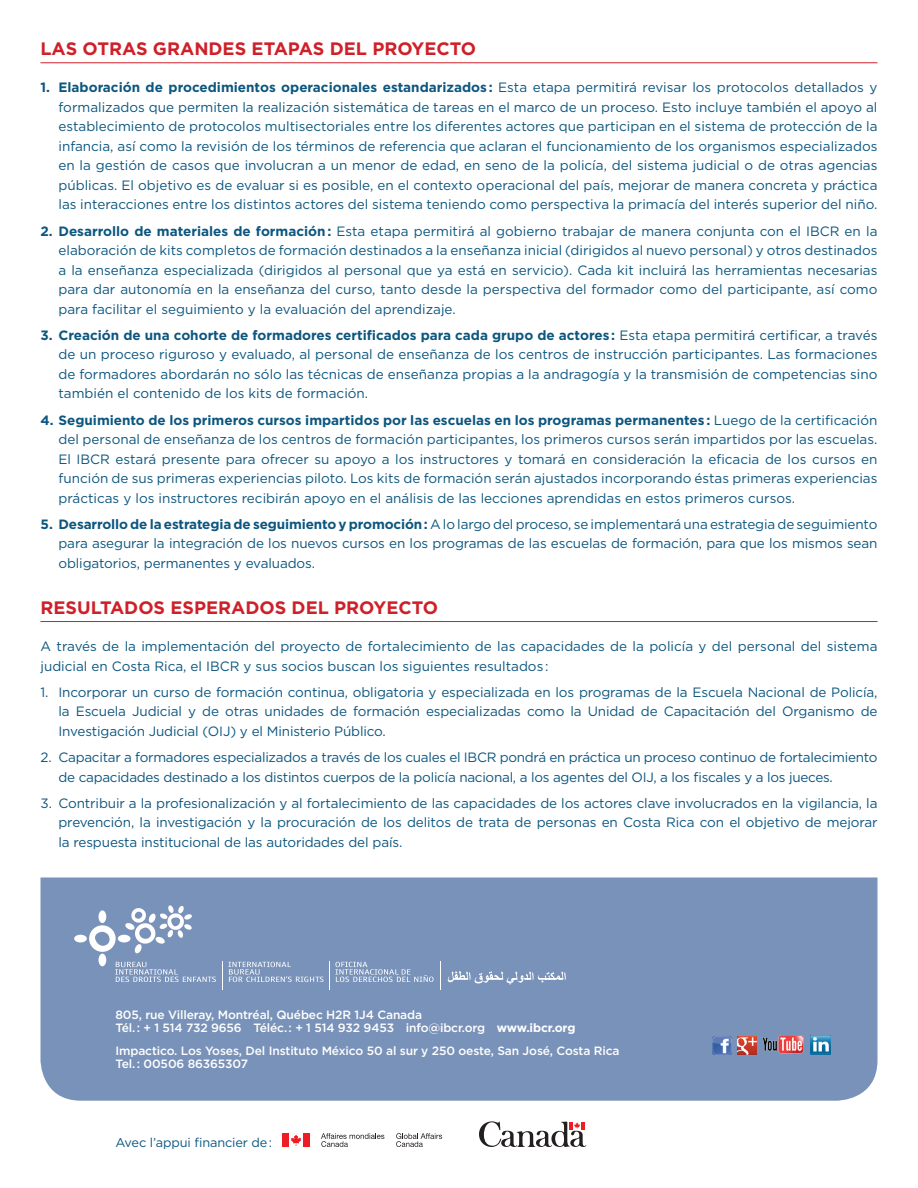
<style>
.page{position:relative;width:918px;height:1188px;background:#fff}
.page>*{position:absolute;margin:0;border:0;box-sizing:border-box;transform-origin:0 0}
.INTERTITRE_rouge{font:700 18px "Gotham";color:#cf2029}
.TEXTE_COURANT{font:13.5px/19.5px "Gotham";letter-spacing:-.01em;color:#0c567f;text-align:justify}
.t1{font:12.75px "Gotham";letter-spacing:-.01em;color:#0c567f}
.t2{font:500 12px/13.5px "Gotham";letter-spacing:-.01em;color:#fff}
.s1{font-weight:700}
</style>
<div class="page">
<div style="left:40px;top:878px;width:838px;height:223px;background:#7992b9"></div>
<svg style="left:448px;top:971px;width:118px;height:14px;background:#96a9c8"></svg>
<svg style="left:89px;top:925px;width:27px;height:27px"></svg>
<div style="left:99px;top:910px;width:7px;height:13px;background:#fff;border-radius:50%"></div>
<div style="left:99px;top:954px;width:7px;height:12px;background:#fff;border-radius:50%"></div>
<div style="left:74px;top:935px;width:13px;height:7px;background:#fff;border-radius:50%"></div>
<div style="left:118px;top:935px;width:12px;height:7px;background:#fff;border-radius:50%"></div>
<svg style="left:125px;top:905px;width:67px;height:49px"></svg>
<svg style="left:115px;top:962px;width:101px;height:20px;background:#8ea3c4"></svg>
<svg style="left:222px;top:961px;width:102px;height:28px;background:#899fc1"></svg>
<svg style="left:330px;top:961px;width:104px;height:28px;background:#889ec1"></svg>
<svg style="left:440px;top:961px;width:1px;height:28px"></svg>
<img style="left:713px;top:1036px;width:18px;height:18px">
<img style="left:737px;top:1036px;width:19px;height:19px">
<img style="left:810px;top:1035px;width:20px;height:20px">
<img style="left:762px;top:1035px;width:43px;height:19px">
<hr style="left:40px;top:62px;width:838px;height:1px;background:#cf2029">
<hr style="left:40px;top:621px;width:838px;height:1px;background:#cf2029">
<svg style="left:479px;top:1121px;width:107px;height:26px"></svg>
<svg style="left:291px;top:1134px;width:10px;height:12px"></svg>
<div style="left:282px;top:1133px;width:7px;height:14px;background:#ee1d23"></div>
<div style="left:303px;top:1133px;width:7px;height:14px;background:#ee1d23"></div>
<svg style="left:321px;top:1133px;width:63px;height:14px"></svg>
<svg style="left:396px;top:1133px;width:46px;height:14px"></svg>
<p class="INTERTITRE_rouge" style="left:40px;top:37px;width:437px">LAS OTRAS GRANDES ETAPAS DEL PROYECTO</p>
<p class="TEXTE_COURANT" style="left:58px;top:78px;width:821px;text-indent:-18px"><span class="s1">1. Elaboración de procedimientos operacionales estandarizados :</span> Esta etapa permitirá revisar los protocolos detallados y formalizados que permiten la realización sistemática de tareas en el marco de un proceso. Esto incluye también el apoyo al establecimiento de protocolos multisectoriales entre los diferentes actores que participan en el sistema de protección de la infancia, así como la revisión de los términos de referencia que aclaran el funcionamiento de los organismos especializados en la gestión de casos que involucran a un menor de edad, en seno de la policía, del sistema judicial o de otras agencias públicas. El objetivo es de evaluar si es posible, en el contexto operacional del país, mejorar de manera concreta y práctica las interacciones entre los distintos actores del sistema teniendo como perspectiva la primacía del interés superior del niño.</p>
<p class="TEXTE_COURANT" style="left:58px;top:221px;width:821px;text-indent:-18px"><span class="s1">2. Desarrollo de materiales de formación :</span> Esta etapa permitirá al gobierno trabajar de manera conjunta con el IBCR en la elaboración de kits completos de formación destinados a la enseñanza inicial (dirigidos al nuevo personal) y otros destinados a la enseñanza especializada (dirigidos al personal que ya está en servicio). Cada kit incluirá las herramientas necesarias para dar autonomía en la enseñanza del curso, tanto desde la perspectiva del formador como del participante, así como para facilitar el seguimiento y la evaluación del aprendizaje.</p>
<p class="TEXTE_COURANT" style="left:58px;top:325px;width:821px;text-indent:-18px"><span class="s1">3. Creación de una cohorte de formadores certificados para cada grupo de actores :</span> Esta etapa permitirá certificar, a través de un proceso riguroso y evaluado, al personal de enseñanza de los centros de instrucción participantes. Las formaciones de formadores abordarán no sólo las técnicas de enseñanza propias a la andragogía y la transmisión de competencias sino también el contenido de los kits de formación.</p>
<p class="TEXTE_COURANT" style="left:58px;top:410px;width:821px;text-indent:-18px"><span class="s1">4. Seguimiento de los primeros cursos impartidos por las escuelas en los programas permanentes :</span> Luego de la certificación del personal de enseñanza de los centros de formación participantes, los primeros cursos serán impartidos por las escuelas.<br>El IBCR estará presente para ofrecer su apoyo a los instructores y tomará en consideración la eficacia de los cursos en función de sus primeras experiencias piloto. Los kits de formación serán ajustados incorporando éstas primeras experiencias prácticas y los instructores recibirán apoyo en el análisis de las lecciones aprendidas en estos primeros cursos.</p>
<p class="TEXTE_COURANT" style="left:58px;top:514px;width:821px;text-indent:-18px"><span class="s1">5. Desarrollo de la estrategia de seguimiento y promoción :</span> A lo largo del proceso, se implementará una estrategia de seguimiento para asegurar la integración de los nuevos cursos en los programas de las escuelas de formación, para que los mismos sean obligatorios, permanentes y evaluados.</p>
<p class="INTERTITRE_rouge" style="left:40px;top:595px;width:399px">RESULTADOS ESPERADOS DEL PROYECTO</p>
<p class="TEXTE_COURANT" style="left:40px;top:636px;width:839px">A través de la implementación del proyecto de fortalecimiento de las capacidades de la policía y del personal del sistema judicial en Costa Rica, el IBCR y sus socios buscan los siguientes resultados :</p>
<p class="TEXTE_COURANT" style="left:58px;top:682px;width:821px;text-indent:-18px">1. Incorporar un curso de formación continua, obligatoria y especializada en los programas de la Escuela Nacional de Policía, la Escuela Judicial y de otras unidades de formación especializadas como la Unidad de Capacitación del Organismo de Investigación Judicial (OIJ) y el Ministerio Público.</p>
<p class="TEXTE_COURANT" style="left:58px;top:747px;width:821px;text-indent:-18px">2. Capacitar a formadores especializados a través de los cuales el IBCR pondrá en práctica un proceso continuo de fortalecimiento de capacidades destinado a los distintos cuerpos de la policía nacional, a los agentes del OIJ, a los fiscales y a los jueces.</p>
<p class="TEXTE_COURANT" style="left:58px;top:793px;width:821px;text-indent:-18px">3. Contribuir a la profesionalización y al fortalecimiento de las capacidades de los actores clave involucrados en la vigilancia, la prevención, la investigación y la procuración de los delitos de trata de personas en Costa Rica con el objetivo de mejorar la respuesta institucional de las autoridades del país.</p>
<p class="t2" style="left:116px;top:1008px;width:461px">805, rue Villeray, Montréal, Québec H2R 1J4 Canada<br>Tél. : + 1 514 732 9656 Téléc. : + 1 514 932 9453 info@ibcr.org <span class="s1">www.ibcr.org</span></p>
<p class="t2" style="left:116px;top:1044px;width:506px">Impactico. Los Yoses, Del Instituto México 50 al sur y 250 oeste, San José, Costa Rica<br>Tel. : 00506 86365307</p>
<p class="t1" style="left:116px;top:1134px;width:158px">Avec l’appui financier de :</p>
</div>
